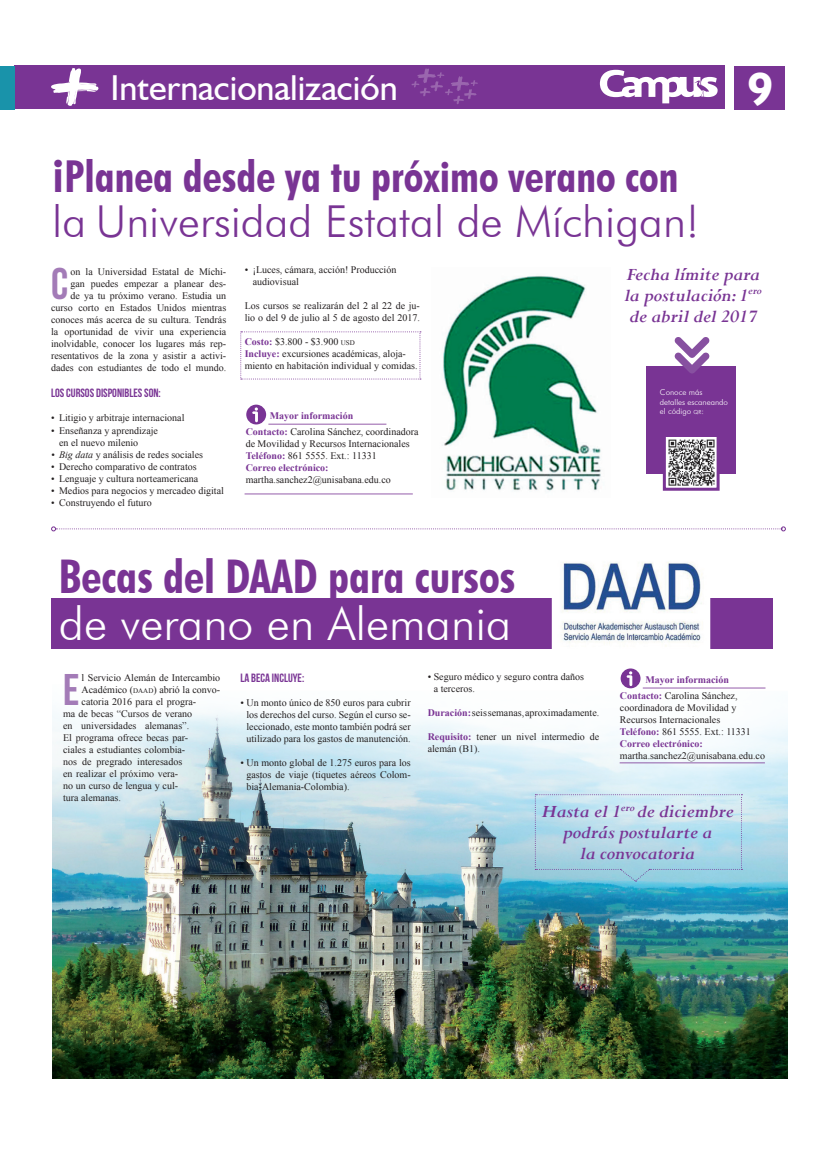
<style>
.page{position:relative;width:837px;height:1163px;background:#fff}
.page>*{position:absolute;margin:0;border:0;box-sizing:border-box;transform-origin:0 0}
.t1{font:700 47.7px "Humanist 521 BT";color:#fff}
.t2{font:700 condensed 46.5px "Futura BT";color:#793494}
.t3{font:300 46.5px "Futura BT";color:#fff}
.t4{font:44.3px "Bebas Neue";color:#a37bb7}
.t5{font:700 condensed 44px "Futura BT";color:#793494}
.t6{font:300 44px "Futura BT";color:#793494}
.t7{font:36px "Humanist 521 BT";color:#fff}
.t8{font:italic 700 19.6px/20.8px "Perpetua";color:#793494;text-align:justify}
.t9{font:700 12px "Bebas Neue";color:#793494}
.t10{font:10px/12px "Times New Roman";color:#231f20}
.t11{font:700 10px "Times New Roman";color:#793494}
.t12{font:300 8px/9.6px "Futura BT";color:#fff}
.s1{font-weight:700;color:#793494}
.s2{font-size:7px}
.s3{font-style:italic}
.s4{font-size:5.6px}
</style>
<div class="page">
<img style="left:52px;top:598px;width:735px;height:480px">
<div style="left:734px;top:66px;width:50px;height:43px;background:#793494"></div>
<div style="left:14px;top:66px;width:710px;height:43px;background:#793494"></div>
<svg style="left:599px;top:70px;width:118px;height:33px"></svg>
<div style="left:0;top:66px;width:14px;height:43px;background:#1993aa"></div>
<svg style="left:51px;top:68px;width:47px;height:38px"></svg>
<svg style="left:411px;top:68px;width:66px;height:36px"></svg>
<svg style="left:51px;top:526px;width:734px;height:5px"></svg>
<img style="left:443px;top:275px;width:158px;height:216px">
<svg style="left:240px;top:331px;width:181px;height:48px"></svg>
<div style="left:646px;top:366px;width:89px;height:107px;background:#793494"></div>
<img style="left:666px;top:438px;width:49px;height:48px">
<div style="left:662px;top:434px;width:57px;height:56px;border:3px solid #793494"></div>
<svg style="left:674px;top:337px;width:35px;height:36px"></svg>
<hr style="left:268px;top:424px;width:118px;height:1px;background:#793494">
<hr style="left:642px;top:687px;width:123px;height:1px;background:#793494">
<hr style="left:619px;top:762px;width:145px;height:1px;background:#793494">
<hr style="left:244px;top:493px;width:168px;height:1px;background:#793494">
<div style="left:246px;top:404px;width:20px;height:20px;background:#793494;border-radius:50%"></div>
<svg style="left:252px;top:407px;width:6px;height:15px"></svg>
<svg style="left:620px;top:668px;width:20px;height:20px"></svg>
<svg style="left:626px;top:671px;width:6px;height:15px"></svg>
<div style="left:51px;top:598px;width:721px;height:50px;background:#793494"></div>
<img style="left:554px;top:562px;width:153px;height:85px">
<div style="left:551px;top:556px;width:159px;height:94px;border:2px solid #fff"></div>
<svg style="left:534px;top:794px;width:208px;height:87px;background:#b2d9e8"></svg>
<h3 class="t7" style="left:111px;top:65px;width:288px">Internacionalización</h3>
<h1 class="t1" style="left:747px;top:60px;width:27px">9</h1>
<h3 class="t5" style="left:52px;top:149px;width:627px">¡Planea desde ya tu próximo verano con</h3>
<h3 class="t6" style="left:52px;top:194px;width:648px">la Universidad Estatal de Míchigan!</h3>
<h3 class="t4" style="left:51px;top:259px;width:19px">C</h3>
<p class="t10" style="left:253px;top:263px;width:145px;text-indent:-8px">• ¡Luces, cámara, acción! Producción audiovisual</p>
<p class="t10" style="left:245px;top:299px;width:177px">Los cursos se realizarán del 2 al 22 de ju&shy;lio o del 9 de julio al 5 de agosto del 2017.</p>
<p class="t10" style="left:244px;top:335px;width:174px"><span class="s1">Costo:</span> $3.800 - $3.900 <span class="s2">USD<br></span><span class="s1">Incluye:</span> excursiones académicas, aloja&shy;miento en habitación individual y comidas.</p>
<p class="t10" style="left:51px;top:265px;width:177px;text-align:right">on la Universidad Estatal de Míchi-<br>gan puedes empezar a planear des-<br>de ya tu próximo verano. Estudia un curso corto en Estados Unidos mientras conoces más acerca de su cultura. Tendrás la oportunidad de vivir una experiencia inolvidable, conocer los lugares más rep&shy;resentativos de la zona y asistir a activi&shy;dades con estudiantes de todo el mundo.</p>
<p class="t9" style="left:51px;top:386px;width:111px">LOS CURSOS DISPONIBLES SON:</p>
<p class="t10" style="left:51px;top:412px;width:135px">• Litigio y arbitraje internacional</p>
<p class="t10" style="left:59px;top:424px;width:100px;text-indent:-8px">• Enseñanza y aprendizaje en el nuevo milenio</p>
<p class="t10" style="left:51px;top:448px;width:153px"><span class="s3">• Big data</span> y análisis de redes sociales</p>
<p class="t10" style="left:51px;top:460px;width:147px">• Derecho comparativo de contratos</p>
<p class="t10" style="left:51px;top:472px;width:149px">• Lenguaje y cultura norteamericana</p>
<p class="t10" style="left:51px;top:484px;width:174px">• Medios para negocios y mercadeo digital</p>
<p class="t10" style="left:51px;top:496px;width:102px">• Construyendo el futuro</p>
<h3 class="t8" style="left:624px;top:264px;width:139px">Fecha límite para la postulación: 1<sup>ero </sup>de abril del 2017</h3>
<p class="t12" style="left:659px;top:387px;width:70px">Conoce más detalles escaneando el código <span class="s4">qr</span>:</p>
<p class="t11" style="left:270px;top:408px;width:85px">Mayor información</p>
<p class="t10" style="left:245px;top:425px;width:174px"><span class="s1">Contacto:</span> Carolina Sánchez, coordinadora de Movilidad y Recursos Internacionales <span class="s1">Teléfono:</span> 861 5555. Ext.: 11331<br><span class="s1">Correo electrónico:</span></p>
<p class="t10" style="left:245px;top:473px;width:147px">martha.sanchez2@unisabana.edu.co</p>
<h2 class="t2" style="left:59px;top:548px;width:458px">Becas del DAAD para cursos</h2>
<h2 class="t3" style="left:59px;top:594px;width:453px">de verano en Alemania</h2>
<h3 class="t4" style="left:63px;top:665px;width:18px">E</h3>
<p class="t10" style="left:82px;top:671px;width:140px">l Servicio Alemán de Intercambio</p>
<p class="t10" style="left:82px;top:683px;width:140px">Académico (<span class="s2">DAAD</span>) abrió la convo-</p>
<p class="t10" style="left:82px;top:695px;width:116px">catoria 2016 para el progra-</p>
<p class="t10" style="left:63px;top:707px;width:130px">ma de becas “Cursos de verano</p>
<p class="t10" style="left:63px;top:719px;width:128px">en universidades alemanas”.</p>
<p class="t10" style="left:63px;top:731px;width:126px">El programa ofrece becas par-</p>
<p class="t10" style="left:63px;top:743px;width:123px">ciales a estudiantes colombia-</p>
<p class="t10" style="left:63px;top:755px;width:121px">nos de pregrado interesados</p>
<p class="t10" style="left:63px;top:767px;width:117px">en realizar el próximo vera-</p>
<p class="t10" style="left:63px;top:779px;width:116px">no un curso de lengua y cul-</p>
<p class="t10" style="left:63px;top:791px;width:59px">tura alemanas.</p>
<p class="t9" style="left:240px;top:670px;width:65px">LA BECA INCLUYE:</p>
<p class="t10" style="left:246px;top:696px;width:166px;text-align:justify;text-indent:-6px">• Un monto único de 850 euros para cubrir los derechos del curso. Según el curso se&shy;leccionado, este monto también podrá ser utilizado para los gastos de manutención.</p>
<p class="t10" style="left:246px;top:756px;width:166px;text-align:justify;text-indent:-6px">• Un monto global de 1.275 euros para los gastos de viaje (tiquetes aéreos Colom&shy;bia-Alemania-Colombia).</p>
<p class="t10" style="left:433px;top:670px;width:152px;text-indent:-6px">• Seguro médico y seguro contra daños a terceros.</p>
<p class="t10" style="left:427px;top:706px;width:173px"><span class="s1">Duración:</span>seis semanas, aproximadamente.</p>
<p class="t10" style="left:427px;top:730px;width:173px"><span class="s1">Requisito:</span> tener un nivel intermedio de alemán (B1).</p>
<p class="t11" style="left:645px;top:673px;width:85px">Mayor información</p>
<p class="t10" style="left:619px;top:689px;width:132px"><span class="s1">Contacto:</span> Carolina Sánchez, coordinadora de Movilidad y<br>Recursos Internacionales<br><span class="s1">Teléfono:</span> 861 5555. Ext.: 11331<br><span class="s1">Correo electrónico:</span></p>
<p class="t10" style="left:619px;top:749px;width:146px">martha.sanchez2@unisabana.edu.co</p>
<h3 class="t8" style="left:541px;top:801px;width:193px;text-align:center">Hasta el 1<sup>ero</sup> de diciembre podrás postularte a<br>la convocatoria</h3>
</div>
